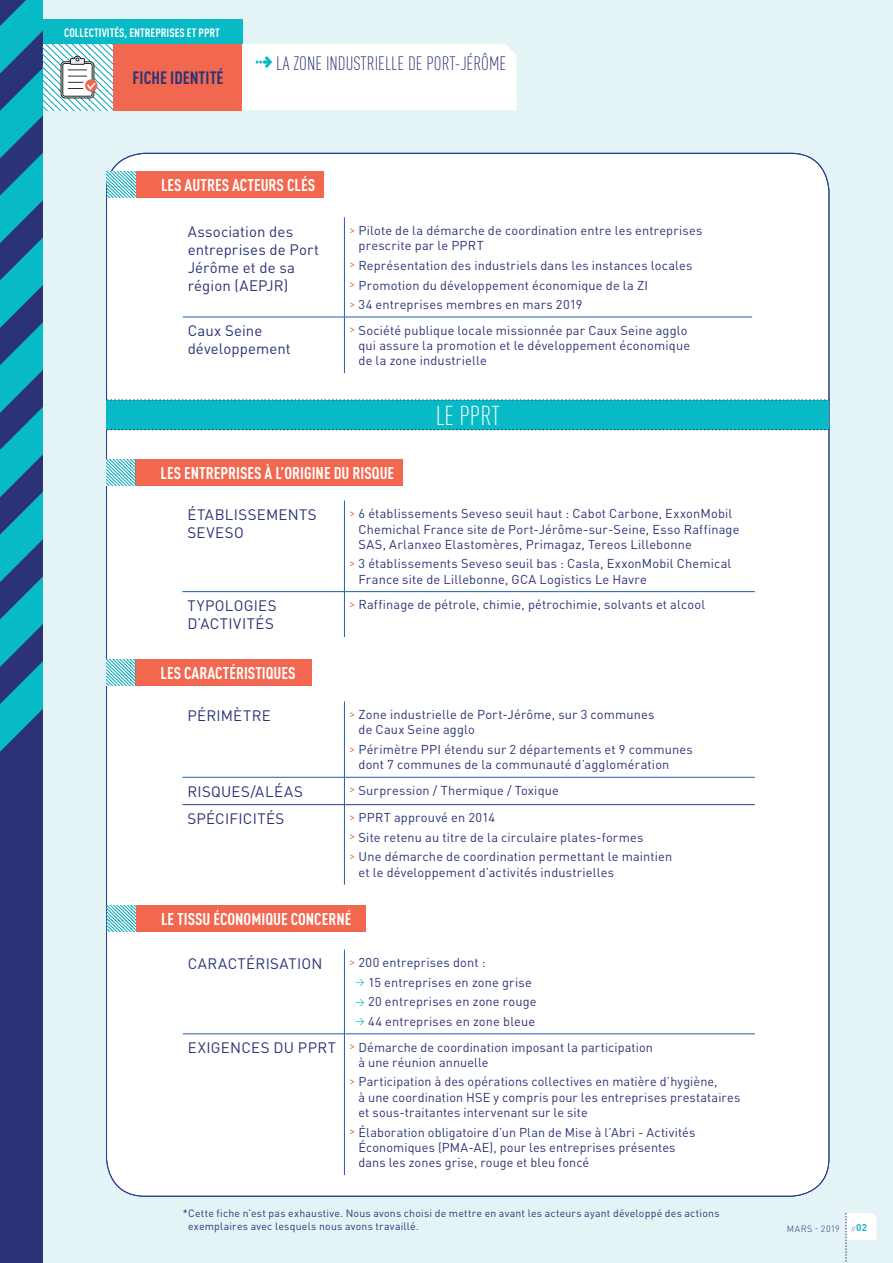
<style>
.page{position:relative;width:893px;height:1263px;background:#e4f4f6}
.page>*{position:absolute;margin:0;border:0;box-sizing:border-box;transform-origin:0 0}
.t1{font:300 27px "DIN Cond";color:#fff}
.t2{font:300 19.2px "DIN Cond";color:#2b3376}
.t3{font:700 17.7px "DIN Cond";color:#2b3376}
.t4{font:700 16.8px "DIN Cond";color:#fff}
.t5{font:15px/18px "DIN Pro";letter-spacing:.02em;color:#2b3376}
.t6{font:12.75px/15.3px "DIN Pro";letter-spacing:.015em;color:#2b3376}
.t7{font:700 12px "DIN Cond";color:#fff}
.t8{font:10.5px/12.6px "DIN Pro";letter-spacing:.025em;color:#2b3376}
.t9{font:300 9px "DIN Pro";letter-spacing:.05em;color:#2b3376}
.t10{font:300 6px "DIN Pro";color:#2b3376}
.s1{font-size:12px;color:#f2674f}
.s2{font-family:"DIN";font-size:9px;color:#08bac6}
.s3{font-family:"DIN Bold";font-weight:400;font-size:9.75px;color:#08bac6}
</style>
<div class="page">
<div style="left:107px;top:153px;width:722px;height:1043px;background:#fff;border-radius:38px"></div>
<svg style="left:846px;top:1213px;width:30px;height:49px"></svg>
<div style="left:0;top:0;width:43px;height:1263px;background:#2b3376"></div>
<svg style="left:0;top:0;width:43px;height:752px"></svg>
<div style="left:107px;top:905px;width:259px;height:26px;background:#f2674f"></div>
<svg style="left:107px;top:905px;width:29px;height:26px"></svg>
<hr style="left:344px;top:949px;width:1px;height:85px;background:#1f5fad">
<hr style="left:183px;top:1033px;width:161px;height:1px;background:#1f5fad">
<hr style="left:344px;top:1033px;width:411px;height:1px;background:#1f5fad">
<hr style="left:344px;top:1034px;width:1px;height:141px;background:#1f5fad">
<svg style="left:43px;top:44px;width:70px;height:66px;fill:#fff"></svg>
<svg style="left:60px;top:55px;width:37px;height:44px"></svg>
<div style="left:113px;top:44px;width:129px;height:66px;background:#f2674f"></div>
<div style="left:242px;top:44px;width:274px;height:66px;background:#fff"></div>
<div style="left:43px;top:20px;width:199px;height:24px;background:#08bac6"></div>
<div style="left:107px;top:400px;width:722px;height:29px;background:#08bac6"></div>
<svg style="left:107px;top:400px;width:722px;height:1px"></svg>
<svg style="left:107px;top:429px;width:722px;height:1px"></svg>
<div style="left:106px;top:459px;width:297px;height:27px;background:#f2674f"></div>
<svg style="left:106px;top:459px;width:29px;height:27px"></svg>
<hr style="left:344px;top:500px;width:1px;height:91px;background:#1f5fad">
<hr style="left:182px;top:591px;width:162px;height:1px;background:#1f5fad">
<hr style="left:344px;top:591px;width:411px;height:1px;background:#1f5fad">
<hr style="left:344px;top:592px;width:1px;height:45px;background:#1f5fad">
<div style="left:106px;top:659px;width:206px;height:27px;background:#f2674f"></div>
<svg style="left:106px;top:659px;width:29px;height:27px"></svg>
<hr style="left:344px;top:701px;width:1px;height:76px;background:#1f5fad">
<hr style="left:182px;top:777px;width:162px;height:1px;background:#1f5fad">
<hr style="left:344px;top:777px;width:411px;height:1px;background:#1f5fad">
<svg style="left:344px;top:777px;width:1px;height:27px"></svg>
<hr style="left:344px;top:805px;width:1px;height:80px;background:#1f5fad">
<hr style="left:182px;top:804px;width:162px;height:1px;background:#253f8e">
<hr style="left:344px;top:804px;width:411px;height:1px;background:#253f8e">
<div style="left:107px;top:171px;width:216px;height:27px;background:#f2674f"></div>
<svg style="left:107px;top:171px;width:29px;height:27px"></svg>
<hr style="left:344px;top:217px;width:1px;height:100px;background:#1f5fad">
<hr style="left:183px;top:317px;width:161px;height:1px;background:#1f5fad">
<hr style="left:344px;top:317px;width:408px;height:1px;background:#1f5fad">
<hr style="left:344px;top:317px;width:1px;height:56px;background:#1f5fad">
<p class="t7" style="left:64px;top:25px;width:141px">COLLECTIVITÉS, ENTREPRISES ET PPRT</p>
<h3 class="t3" style="left:133px;top:67px;width:92px">FICHE IDENTITÉ</h3>
<h2 class="t2" style="left:276px;top:52px;width:231px">LA ZONE INDUSTRIELLE DE PORT-JÉRÔME</h2>
<h3 class="t4" style="left:161px;top:174px;width:156px">LES AUTRES ACTEURS CLÉS</h3>
<p class="t5" style="left:188px;top:222px;width:133px">Association des entreprises de Port<br>Jérôme et de sa région (AEPJR)</p>
<p class="t6" style="left:359px;top:222px;width:346px;text-indent:-9px"><span class="s1">&gt;</span> Pilote de la démarche de coordination entre les entreprises prescrite par le PPRT</p>
<p class="t6" style="left:349px;top:255px;width:345px;line-height:19.5px"><span class="s1">&gt;</span> Représentation des industriels dans les instances locales <span class="s1">&gt;</span> Promotion du développement économique de la ZI<br><span class="s1">&gt;</span> 34 entreprises membres en mars 2019</p>
<p class="t5" style="left:188px;top:321px;width:105px">Caux Seine développement</p>
<p class="t6" style="left:359px;top:322px;width:333px;text-indent:-9px"><span class="s1">&gt;</span> Société publique locale missionnée par Caux Seine agglo qui assure la promotion et le développement économique de la zone industrielle</p>
<h1 class="t1" style="left:436px;top:400px;width:55px">LE PPRT</h1>
<h3 class="t4" style="left:161px;top:462px;width:233px">LES ENTREPRISES À L’ORIGINE DU RISQUE</h3>
<p class="t5" style="left:187px;top:505px;width:129px">Établissements<br>Seveso</p>
<p class="t6" style="left:359px;top:505px;width:382px;text-indent:-9px"><span class="s1">&gt;</span> 6 établissements Seveso seuil haut : Cabot Carbone, ExxonM obil<br>Chemichal France site de Port-Jérôme-sur-Seine, Esso Raffinage<br>SAS, Arlanxeo Elastomères, Primagaz, Tereos Lillebonne</p>
<p class="t6" style="left:359px;top:556px;width:374px;text-indent:-9px"><span class="s1">&gt;</span> 3 établissements Seveso seuil bas : Casla, ExxonM obil Chemical<br>France site de Lillebonne, GCA Logistics Le Havre</p>
<p class="t5" style="left:187px;top:596px;width:28px">TYPOLOGIE</p>
<p class="t5" style="left:268px;top:596px;width:10px">S</p>
<p class="t5" style="left:187px;top:614px;width:31px">D ’ACTIVIT</p>
<p class="t5" style="left:255px;top:614px;width:20px">éS</p>
<p class="t6" style="left:349px;top:596px;width:357px"><span class="s1">&gt;</span> Raffinage de pétrole, chimie, pétrochimie, solvants et alcool</p>
<h3 class="t4" style="left:161px;top:663px;width:136px">LES CARACTÉRISTIQUES</h3>
<p class="t5" style="left:187px;top:706px;width:85px">Périmètre</p>
<p class="t6" style="left:359px;top:706px;width:298px;text-indent:-9px"><span class="s1">&gt;</span> Zone industrielle de Port-Jérôme, sur 3 communes de Caux Seine agglo</p>
<p class="t6" style="left:349px;top:741px;width:79px"><span class="s1">&gt;</span> Périmètre PPI</p>
<p class="t6" style="left:359px;top:741px;width:336px;text-indent:86px">étendu sur 2 départements et 9 communes dont 7 communes de la communauté d’agglomération</p>
<p class="t5" style="left:187px;top:782px;width:35px">RISQUE</p>
<p class="t5" style="left:241px;top:782px;width:53px">S/aléas</p>
<p class="t6" style="left:349px;top:782px;width:211px"><span class="s1">&gt;</span> Surpression / Thermique / Toxique</p>
<p class="t5" style="left:187px;top:809px;width:97px">Spécificités</p>
<p class="t6" style="left:349px;top:809px;width:18px"><span class="s1">&gt;</span> PPRT</p>
<p class="t6" style="left:349px;top:807px;width:324px;line-height:19.5px;text-indent:45px">approuvé en 2014<br><span class="s1">&gt;</span> Site retenu au titre de la circulaire plates-formes<br><span class="s1">&gt;</span> U ne démarche de coordination permettant le maintien</p>
<p class="t6" style="left:359px;top:864px;width:257px">et le développement d’activités industrielles</p>
<h3 class="t4" style="left:161px;top:908px;width:192px">LE TISSU ÉCONOMIQUE CONCERNÉ</h3>
<p class="t5" style="left:188px;top:954px;width:136px">Caractérisation</p>
<p class="t6" style="left:356px;top:952px;width:183px;line-height:19.5px;text-indent:-6px"><span class="s1">&gt;</span> 200 entreprises dont :<br><span class="s2">&gt;</span> 15 entreprises en zone grise <span class="s2">&gt;</span> 20 entreprises en zone rouge <span class="s2">&gt;</span> 44 entreprises en zone bleue</p>
<p class="t5" style="left:188px;top:1038px;width:121px">Exigences du PPRT</p>
<p class="t6" style="left:359px;top:1039px;width:296px;text-indent:-9px"><span class="s1">&gt;</span> Démarche de coordination imposant la participation à une réunion annuelle</p>
<p class="t6" style="left:359px;top:1073px;width:383px;text-indent:-9px"><span class="s1">&gt;</span> Participation à des opérations collectives en matière d’hygiène,<br>à une coordination HSE y compris pour les entreprises prestataires et sous-traitantes intervenant sur le site</p>
<p class="t6" style="left:359px;top:1124px;width:338px;text-indent:-9px"><span class="s1">&gt;</span> Élaboration obligatoire d’un Plan de M ise à l’Abri - Activités<br>Économiques (PMA-AE), pour les entreprises présentes dans les zones grise, rouge et bleu foncé</p>
<p class="t8" style="left:188px;top:1207px;width:533px;text-indent:-5px">* Cette fiche n’est pas exhaustive. N ous avons choisi de mettre en avant les acteurs ayant développé des actions exemplaires avec lesquels nous avons travaillé.</p>
<p class="t9" style="left:787px;top:1222px;width:55px">MARS - 2019</p>
<p class="t10" style="left:852px;top:1224px;width:17px">//<span class="s3">02</span></p>
</div>
